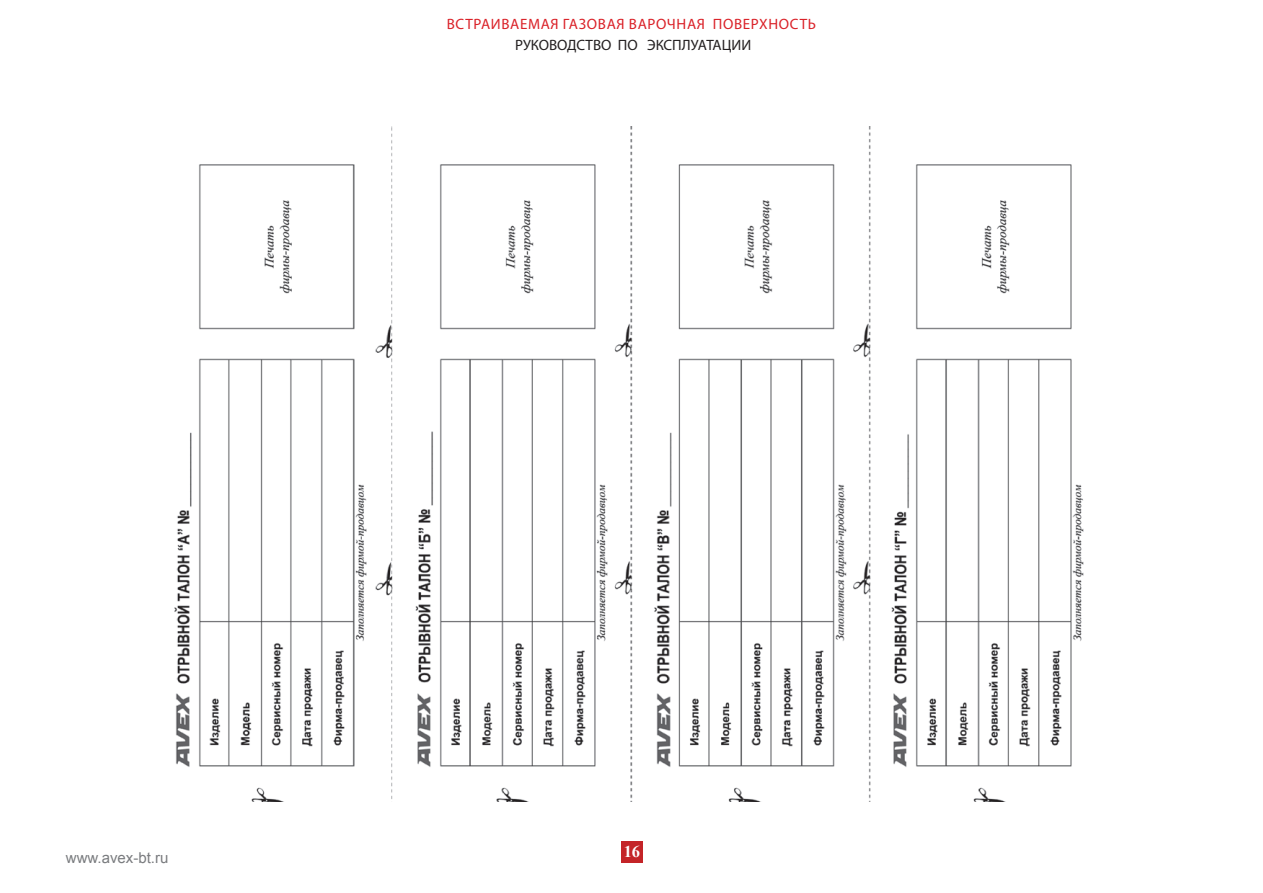
<style>
.page{position:relative;width:1263px;height:893px;background:#fff}
.page>*{position:absolute;margin:0;border:0;box-sizing:border-box;transform-origin:0 0}
.t1{font:700 16.5px "Times New Roman";color:#fff}
.t2{font:15px "Myriad Pro";letter-spacing:.045em;color:#da2128}
.t3{font:15px "Myriad Pro";color:#231f20}
.t4{font:15px "Arial";color:#7a7c7f}
</style>
<div class="page">
<div style="left:621px;top:842px;width:22px;height:21px;background:#c42428"></div>
<img style="left:174px;top:127px;width:910px;height:675px">
<p class="t2" style="left:447px;top:15px;width:371px">ВСТРАИВАЕМАЯ ГАЗОВАЯ ВАРОЧНАЯ ПОВЕРХНОСТЬ</p>
<p class="t3" style="left:515px;top:36px;width:238px">РУКОВОДСТВО ПО ЭКСПЛУАТАЦИИ</p>
<p class="t4" style="left:66px;top:848px;width:104px">www.avex-bt.ru</p>
<p class="t1" style="left:624px;top:842px;width:18px">16</p>
</div>
